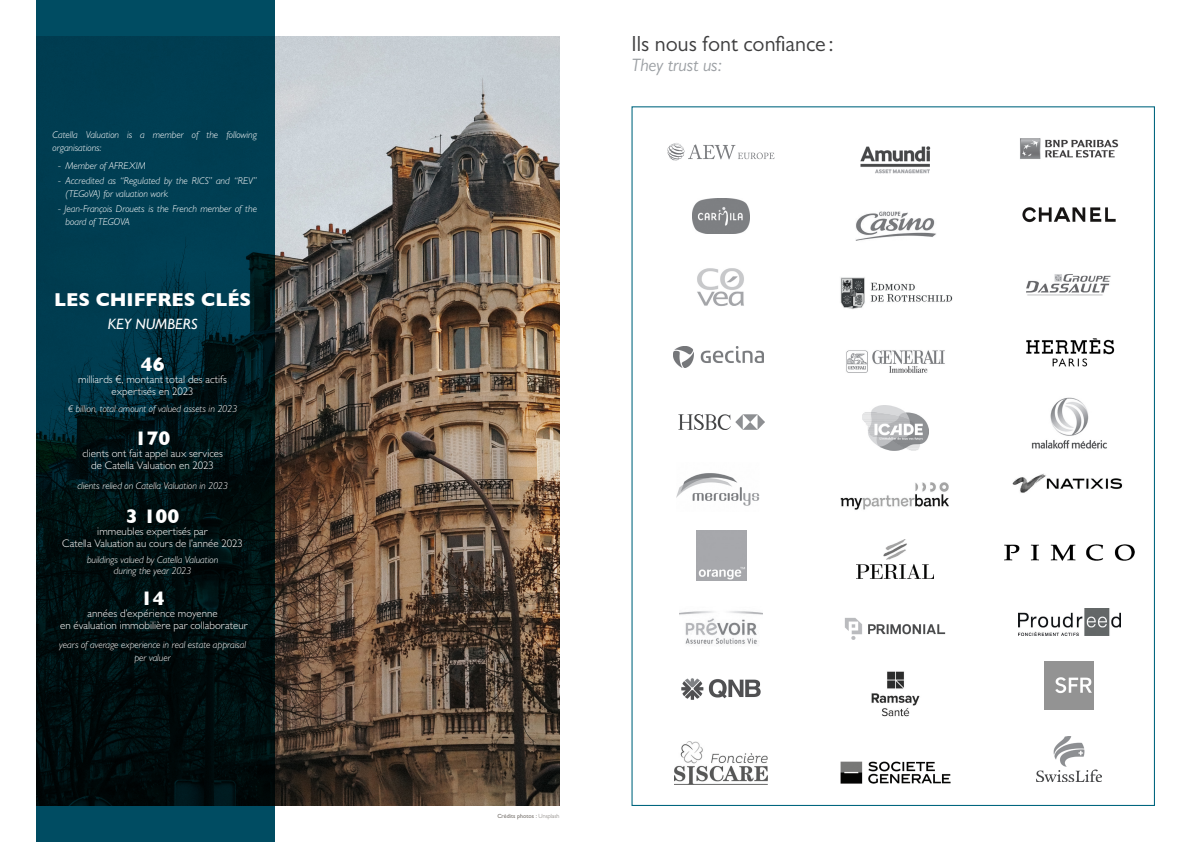
<style>
.page{position:relative;width:1191px;height:842px;background:#fff}
.page>*{position:absolute;margin:0;border:0;box-sizing:border-box;transform-origin:0 0}
.t1{font:22px "Gill Sans MT Pro";color:#3e3e3f}
.t2{font:700 20px "Gill Sans";color:#fff}
.t3{font:700 19px "Gill Sans";color:#fff}
.t4{font:italic 18px "Gill Sans MT Pro";color:#9b9fa3}
.t5{font:italic 15px "Gill Sans";color:#fff}
.t6{font:300 11px/12px "Gill Sans MT Pro";color:#fff;text-align:center}
.t7{font:italic 300 10px/12.5px "Gill Sans MT Pro";letter-spacing:-.005em;color:#fff}
.t8{font:500 6px "Gill Sans MT Pro";color:#76716c}
.s1{font-weight:300}
</style>
<div class="page">
<img style="left:846px;top:350px;width:99px;height:23px">
<img style="left:862px;top:405px;width:66px;height:46px">
<img style="left:845px;top:617px;width:101px;height:23px">
<img style="left:871px;top:671px;width:49px;height:46px">
<img style="left:856px;top:539px;width:77px;height:40px">
<img style="left:860px;top:146px;width:71px;height:28px">
<img style="left:840px;top:761px;width:110px;height:23px">
<img style="left:840px;top:483px;width:109px;height:27px">
<img style="left:855px;top:211px;width:81px;height:30px">
<img style="left:840px;top:277px;width:113px;height:32px">
<img style="left:673px;top:346px;width:90px;height:21px">
<img style="left:678px;top:414px;width:87px;height:15px">
<img style="left:681px;top:678px;width:80px;height:22px">
<img style="left:696px;top:530px;width:50px;height:50px">
<img style="left:679px;top:611px;width:83px;height:35px">
<img style="left:667px;top:143px;width:108px;height:18px">
<img style="left:674px;top:741px;width:93px;height:43px">
<img style="left:676px;top:473px;width:84px;height:33px">
<img style="left:697px;top:268px;width:47px;height:38px">
<img style="left:693px;top:198px;width:56px;height:36px">
<img style="left:275px;top:36px;width:284px;height:770px">
<svg style="left:36px;top:0;width:239px;height:842px;background:#002631"></svg>
<img style="left:1027px;top:274px;width:84px;height:22px">
<img style="left:1050px;top:397px;width:39px;height:27px">
<img style="left:1037px;top:737px;width:64px;height:45px">
<img style="left:1012px;top:424px;width:111px;height:69px">
<img style="left:1020px;top:138px;width:99px;height:21px">
<img style="left:1018px;top:608px;width:102px;height:27px">
<img style="left:1026px;top:338px;width:89px;height:29px">
<img style="left:1022px;top:207px;width:94px;height:16px">
<img style="left:1004px;top:545px;width:130px;height:15px">
<img style="left:1045px;top:661px;width:48px;height:49px">
<p class="t7" style="left:53px;top:128px;width:206px">Catella Valuation is a member of the following organisations:</p>
<p class="t7" style="left:58px;top:159px;width:89px">- Member of AFREXIM</p>
<p class="t7" style="left:66px;top:174px;width:193px;text-indent:-7px">- Accredited as “Regulated by the RICS” and “REV” (TEGoVA) for valuation work</p>
<p class="t7" style="left:66px;top:202px;width:193px;text-indent:-7px">- Jean-François Drouets is the French member of the board of TEGOVA</p>
<h3 class="t3" style="left:54px;top:284px;width:199px">LES CHIFFRES CLÉS</h3>
<h3 class="t5" style="left:108px;top:315px;width:91px">KEY NUMBERS</h3>
<h2 class="t2" style="left:141px;top:348px;width:25px">46</h2>
<p class="t6" style="left:78px;top:373px;width:150px">milliards €, montant total des actifs expertisés en 2023</p>
<p class="t7" style="left:68px;top:402px;width:171px">€ billion, total amount of valued assets in 2023</p>
<h2 class="t2" style="left:135px;top:423px;width:37px">170</h2>
<p class="t6" style="left:82px;top:448px;width:142px">clients ont fait appel aux services de Catella Valuation en 2023</p>
<p class="t7" style="left:77px;top:479px;width:152px">clients relied on Catella Valuation in 2023</p>
<h2 class="t2" style="left:126px;top:500px;width:55px">3 100</h2>
<p class="t6" style="left:62px;top:525px;width:182px">immeubles expertisés par<br>Catella Valuation au cours de l’année 2023</p>
<p class="t7" style="left:87px;top:554px;width:133px;line-height:11px;text-align:center">buildings valued by Catella Valuation during the year 2023</p>
<h2 class="t2" style="left:141px;top:582px;width:25px">14</h2>
<p class="t6" style="left:60px;top:607px;width:189px">années d’expérience moyenne<br>en évaluation immobilière par collaborateur</p>
<p class="t7" style="left:59px;top:638px;width:188px;line-height:13px;text-align:center">years of average experience in real estate appraisal per valuer</p>
<h1 class="t1" style="left:631px;top:31px;width:204px">Ils nous font confiance :</h1>
<h3 class="t4" style="left:631px;top:55px;width:92px">They trust us:</h3>
<p class="t8" style="left:497px;top:812px;width:64px">Crédits photos : <span class="s1">Unsplash</span></p>
</div>
